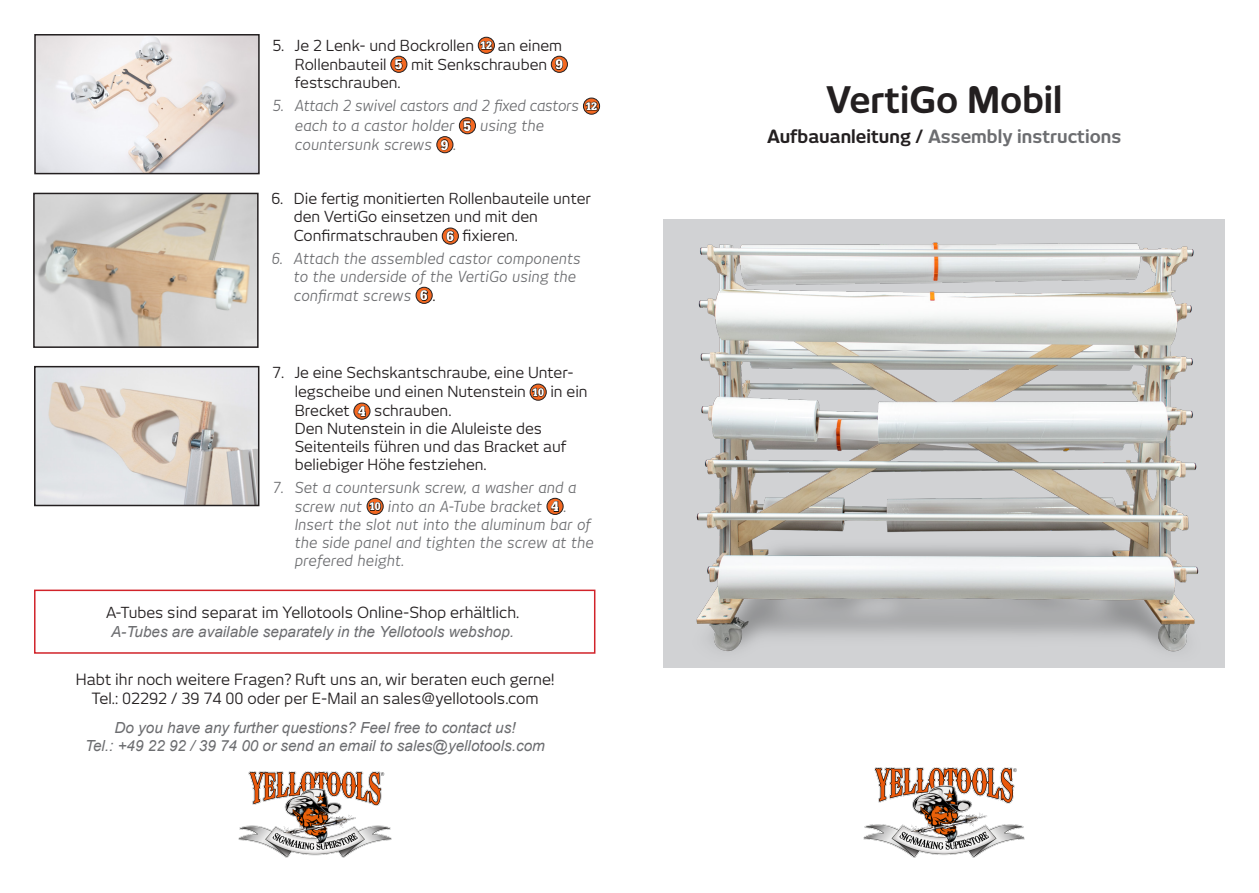
<style>
.page{position:relative;width:1259px;height:893px;background:#fff}
.page>*{position:absolute;margin:0;border:0;box-sizing:border-box;transform-origin:0 0}
.t1{font:700 36px "New June";color:#231f20}
.t2{font:700 18px "New June";color:#6c6d70}
.t3{font:15.3px/18.3px "New June";color:#231f20;text-align:center}
.t4{font:italic 15.3px/18.3px "Arial";color:#6c6d70;text-align:center}
.t5{font:15px/18.5px "New June";color:#231f20}
.t6{font:italic 15px/18.3px "New June";color:#6c6d70}
.s1{font-family:"Glypha LT Std";font-weight:900;font-size:10.65px;color:#040503}
.s2{font-family:"Glypha LT Std";font-weight:900;font-size:13.5px;color:#040503}
.s3{font-family:"Glypha LT Std";font-weight:900;font-style:normal;font-size:10.65px;color:#040503}
.s4{font-family:"Glypha LT Std";font-weight:900;font-style:normal;font-size:13.5px;color:#040503}
.s5{font-style:normal;color:#231f20}
.s6{font-size:15px}
.s7{color:#231f20}
</style>
<div class="page">
<div style="left:34px;top:590px;width:561px;height:64px;border:2px solid #d1232a"></div>
<div style="left:663px;top:219px;width:562px;height:449px;background:#d1d2d4"></div>
<img style="left:696px;top:242px;width:503px;height:410px">
<img style="left:864px;top:767px;width:160px;height:91px">
<img style="left:238px;top:771px;width:153px;height:87px">
<img style="left:36px;top:196px;width:220px;height:149px">
<div style="left:33px;top:193px;width:226px;height:155px;border:2px solid #231f20"></div>
<div style="left:530px;top:384px;width:16px;height:16px;background:#f36821;border-radius:50%"></div>
<div style="left:530px;top:384px;width:16px;height:16px;border:1px solid #231f20;border-radius:50%"></div>
<div style="left:354px;top:403px;width:16px;height:16px;background:#f36821;border-radius:50%"></div>
<div style="left:354px;top:403px;width:16px;height:16px;border:1px solid #231f20;border-radius:50%"></div>
<div style="left:367px;top:498px;width:16px;height:16px;background:#f36821;border-radius:50%"></div>
<div style="left:367px;top:498px;width:16px;height:17px;border:1px solid #231f20;border-radius:50%"></div>
<div style="left:547px;top:498px;width:16px;height:16px;background:#f36821;border-radius:50%"></div>
<div style="left:547px;top:498px;width:16px;height:17px;border:1px solid #231f20;border-radius:50%"></div>
<div style="left:442px;top:228px;width:16px;height:16px;background:#f36821;border-radius:50%"></div>
<div style="left:442px;top:228px;width:16px;height:16px;border:1px solid #231f20;border-radius:50%"></div>
<div style="left:416px;top:287px;width:16px;height:16px;background:#f36821;border-radius:50%"></div>
<div style="left:416px;top:287px;width:16px;height:17px;border:1px solid #231f20;border-radius:50%"></div>
<img style="left:37px;top:369px;width:219px;height:134px">
<div style="left:34px;top:366px;width:225px;height:140px;border:2px solid #231f20"></div>
<div style="left:478px;top:37px;width:16px;height:16px;background:#f36821;border-radius:50%"></div>
<div style="left:478px;top:37px;width:16px;height:17px;border:1px solid #231f20;border-radius:50%"></div>
<div style="left:391px;top:56px;width:16px;height:16px;background:#f36821;border-radius:50%"></div>
<div style="left:390px;top:56px;width:17px;height:17px;border:1px solid #231f20;border-radius:50%"></div>
<div style="left:551px;top:56px;width:16px;height:16px;background:#f36821;border-radius:50%"></div>
<div style="left:551px;top:56px;width:16px;height:17px;border:1px solid #231f20;border-radius:50%"></div>
<div style="left:583px;top:98px;width:16px;height:16px;background:#f36821;border-radius:50%"></div>
<div style="left:583px;top:98px;width:17px;height:16px;border:1px solid #231f20;border-radius:50%"></div>
<div style="left:459px;top:118px;width:16px;height:16px;background:#f36821;border-radius:50%"></div>
<div style="left:459px;top:117px;width:17px;height:17px;border:1px solid #231f20;border-radius:50%"></div>
<div style="left:437px;top:137px;width:16px;height:16px;background:#f36821;border-radius:50%"></div>
<div style="left:436px;top:136px;width:17px;height:17px;border:1px solid #231f20;border-radius:50%"></div>
<img style="left:37px;top:37px;width:220px;height:134px">
<div style="left:34px;top:34px;width:226px;height:140px;border:2px solid #231f20"></div>
<p class="t5" style="left:295px;top:36px;width:269px;text-align:justify;text-indent:-22px">5. Je 2 Lenk- und Bockrollen <span class="s1">12</span> an einem Rollenbauteil <span class="s2">5</span> mit Senkschrauben <span class="s2">9 </span>festschrauben.</p>
<p class="t6" style="left:295px;top:96px;width:304px;line-height:19.4px;text-indent:-23px">5. Attach 2 swivel castors and 2 fixed castors <span class="s3">12 </span>each to a castor holder <span class="s4">5</span> using the countersunk screws <span class="s4">9</span> .</p>
<p class="t5" style="left:294px;top:190px;width:298px;text-indent:-22px">6. Die fertig monitierten Rollenbauteile unter den VertiGo einsetzen und mit den<br>Confirmatschrauben <span class="s2">6</span> fixieren.</p>
<p class="t6" style="left:294px;top:249px;width:288px;text-indent:-22px">6. Attach the assembled castor components to the underside of the VertiGo using the confirmat screws <span class="s4">6</span> <span class="s5">.</span></p>
<p class="t5" style="left:295px;top:364px;width:294px;text-indent:-22px">7. Je eine Sechskantschraube, eine Unter&shy;legscheibe und einen Nutenstein <span class="s1">10</span> in ein Brecket <span class="s2">4</span> schrauben.<br>Den Nutenstein in die Aluleiste des Seitenteils führen und das Bracket auf beliebiger Höhe festziehen.</p>
<p class="t6" style="left:295px;top:478px;width:301px;text-indent:-22px">7. Set a countersunk screw, a washer and a screw nut <span class="s3">10</span> into an A-Tube bracket <span class="s4">4</span> .<br>Insert the slot nut into the aluminum bar of the side panel and tighten the screw at the prefered height.</p>
<p class="t3" style="left:106px;top:603px;width:415px"><span class="s6">A-Tubes</span> sind separat im Yellotools Online-Shop erhältlich.</p>
<p class="t4" style="left:111px;top:622px;width:404px">A-Tubes are available separately in the Yellotools webshop.</p>
<p class="t3" style="left:76px;top:670px;width:480px">Habt ihr noch weitere Fragen? Ruft uns an, wir beraten euch gerne!<br>Tel.: 02292 / 39 74 00 oder per E-Mail an sales@yellotools.com</p>
<p class="t4" style="left:85px;top:718px;width:461px">Do you have any further questions? Feel free to contact us!<br>Tel.: +49 22 92 / 39 74 00 or send an email to sales@yellotools.com</p>
<h1 class="t1" style="left:826px;top:79px;width:238px">VertiGo Mobil</h1>
<p class="t2" style="left:767px;top:126px;width:356px"><span class="s7">Aufbauanleitung /</span> Assembly instructions</p>
</div>
